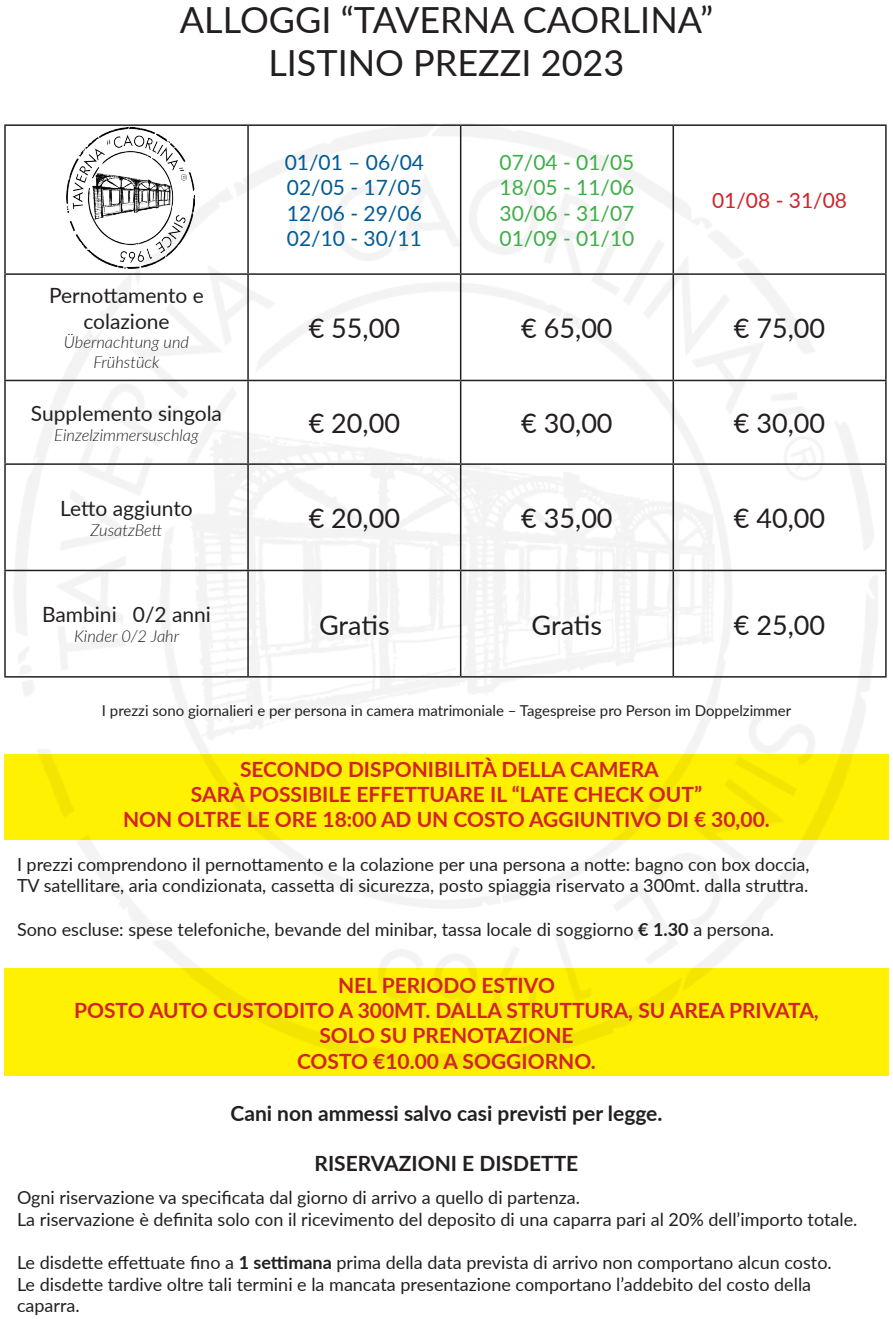
<style>
.page{position:relative;width:893px;height:1319px;background:#fff}
.page>*{position:absolute;margin:0;border:0;box-sizing:border-box;transform-origin:0 0}
.t1{font:36px "Lato";color:#231f20}
.t2{font:27px "Lato";color:#231f20}
.t3{font:700 21px "Lato";color:#d1232a}
.t4{font:21px "Lato";color:#231f20}
.t5{font:700 21px "Lato";color:#231f20}
.t6{font:21px "Lato";color:#005c96}
.t7{font:21px "Lato";color:#40ae49}
.t8{font:21px "Lato";color:#d1232a}
.t9{font:18px "Lato";color:#231f20}
.t10{font:italic 300 16.5px "Lato";color:#231f20}
.t11{font:15px "Lato";color:#231f20}
.s1{font-weight:700}
</style>
<div class="page">
<div style="left:4px;top:754px;width:885px;height:85px;background:#fff101"></div>
<div style="left:4px;top:968px;width:885px;height:108px;background:#fff101"></div>
<img style="left:13px;top:123px;width:865px;height:944px">
<hr style="left:4px;top:124px;width:244px;height:2px;background:#231f20">
<hr style="left:4px;top:126px;width:2px;height:147px;background:#231f20">
<hr style="left:248px;top:124px;width:213px;height:2px;background:#231f20">
<hr style="left:247px;top:126px;width:2px;height:147px;background:#231f20">
<hr style="left:461px;top:124px;width:212px;height:2px;background:#231f20">
<hr style="left:460px;top:126px;width:1px;height:147px;background:#231f20">
<hr style="left:673px;top:124px;width:214px;height:2px;background:#231f20">
<hr style="left:672px;top:126px;width:2px;height:147px;background:#231f20">
<hr style="left:885px;top:126px;width:2px;height:147px;background:#231f20">
<hr style="left:4px;top:273px;width:244px;height:2px;background:#231f20">
<hr style="left:4px;top:275px;width:2px;height:104px;background:#231f20">
<hr style="left:248px;top:273px;width:213px;height:2px;background:#231f20">
<hr style="left:247px;top:275px;width:2px;height:104px;background:#231f20">
<hr style="left:461px;top:273px;width:212px;height:2px;background:#231f20">
<hr style="left:460px;top:275px;width:1px;height:104px;background:#231f20">
<hr style="left:673px;top:273px;width:214px;height:2px;background:#231f20">
<hr style="left:672px;top:275px;width:2px;height:104px;background:#231f20">
<hr style="left:885px;top:275px;width:2px;height:104px;background:#231f20">
<hr style="left:4px;top:379px;width:244px;height:2px;background:#231f20">
<hr style="left:4px;top:381px;width:2px;height:82px;background:#231f20">
<hr style="left:248px;top:379px;width:213px;height:2px;background:#231f20">
<hr style="left:247px;top:381px;width:2px;height:82px;background:#231f20">
<hr style="left:461px;top:379px;width:212px;height:2px;background:#231f20">
<hr style="left:460px;top:381px;width:1px;height:82px;background:#231f20">
<hr style="left:673px;top:379px;width:214px;height:2px;background:#231f20">
<hr style="left:672px;top:381px;width:2px;height:82px;background:#231f20">
<hr style="left:885px;top:381px;width:2px;height:82px;background:#231f20">
<hr style="left:4px;top:463px;width:244px;height:2px;background:#231f20">
<hr style="left:4px;top:465px;width:2px;height:104px;background:#231f20">
<hr style="left:248px;top:463px;width:213px;height:2px;background:#231f20">
<hr style="left:247px;top:465px;width:2px;height:104px;background:#231f20">
<hr style="left:461px;top:463px;width:212px;height:2px;background:#231f20">
<hr style="left:460px;top:465px;width:1px;height:104px;background:#231f20">
<hr style="left:673px;top:463px;width:214px;height:2px;background:#231f20">
<hr style="left:672px;top:465px;width:2px;height:104px;background:#231f20">
<hr style="left:885px;top:465px;width:2px;height:104px;background:#231f20">
<hr style="left:4px;top:569px;width:244px;height:2px;background:#231f20">
<hr style="left:4px;top:571px;width:2px;height:105px;background:#231f20">
<hr style="left:248px;top:569px;width:213px;height:2px;background:#231f20">
<hr style="left:247px;top:571px;width:2px;height:105px;background:#231f20">
<hr style="left:461px;top:569px;width:212px;height:2px;background:#231f20">
<hr style="left:460px;top:571px;width:1px;height:105px;background:#231f20">
<hr style="left:673px;top:569px;width:214px;height:2px;background:#231f20">
<hr style="left:672px;top:571px;width:2px;height:105px;background:#231f20">
<hr style="left:885px;top:571px;width:2px;height:105px;background:#231f20">
<hr style="left:4px;top:676px;width:244px;height:1px;background:#231f20">
<hr style="left:248px;top:676px;width:213px;height:1px;background:#231f20">
<hr style="left:461px;top:676px;width:212px;height:1px;background:#231f20">
<hr style="left:673px;top:676px;width:214px;height:1px;background:#231f20">
<p class="t1" style="left:180px;top:-6px;width:535px">ALLOGGI “TAVERNA CAORLINA”</p>
<p class="t1" style="left:268px;top:38px;width:357px">LISTINO PREZZI 2023</p>
<p class="t4" style="left:49px;top:280px;width:156px">Pernottamento e</p>
<p class="t4" style="left:83px;top:306px;width:88px">colazione</p>
<p class="t10" style="left:64px;top:331px;width:127px">Übernachtung und</p>
<p class="t10" style="left:94px;top:351px;width:67px">Frühstück</p>
<p class="t4" style="left:31px;top:398px;width:193px">Supplemento singola</p>
<p class="t10" style="left:54px;top:423px;width:146px">Einzelzimmersuschlag</p>
<p class="t4" style="left:60px;top:493px;width:134px">Letto aggiunto</p>
<p class="t10" style="left:91px;top:518px;width:73px">ZusatzBett</p>
<p class="t4" style="left:42px;top:599px;width:170px">Bambini 0/2 anni</p>
<p class="t10" style="left:74px;top:624px;width:107px">Kinder 0/2 Jahr</p>
<p class="t6" style="left:285px;top:148px;width:141px">01/01 – 06/04</p>
<p class="t6" style="left:287px;top:173px;width:136px">02/05 - 17/05</p>
<p class="t6" style="left:287px;top:198px;width:136px">12/06 - 29/06</p>
<p class="t6" style="left:287px;top:223px;width:136px">02/10 - 30/11</p>
<p class="t7" style="left:499px;top:148px;width:136px">07/04 - 01/05</p>
<p class="t7" style="left:499px;top:173px;width:136px">18/05 - 11/06</p>
<p class="t7" style="left:499px;top:198px;width:136px">30/06 - 31/07</p>
<p class="t7" style="left:499px;top:223px;width:136px">01/09 - 01/10</p>
<p class="t8" style="left:712px;top:185px;width:136px">01/08 - 31/08</p>
<p class="t2" style="left:309px;top:309px;width:93px">€ 55,00</p>
<p class="t2" style="left:521px;top:309px;width:93px">€ 65,00</p>
<p class="t2" style="left:734px;top:309px;width:93px">€ 75,00</p>
<p class="t2" style="left:309px;top:404px;width:93px">€ 20,00</p>
<p class="t2" style="left:521px;top:404px;width:93px">€ 30,00</p>
<p class="t2" style="left:734px;top:404px;width:93px">€ 30,00</p>
<p class="t2" style="left:309px;top:499px;width:93px">€ 20,00</p>
<p class="t2" style="left:521px;top:499px;width:93px">€ 35,00</p>
<p class="t2" style="left:734px;top:499px;width:93px">€ 40,00</p>
<p class="t2" style="left:319px;top:605px;width:72px">Gratis</p>
<p class="t2" style="left:532px;top:605px;width:72px">Gratis</p>
<p class="t2" style="left:734px;top:605px;width:93px">€ 25,00</p>
<p class="t11" style="left:102px;top:700px;width:691px">I prezzi sono giornalieri e per persona in camera matrimoniale – Tagespreise pro Person im Doppelzimmer</p>
<p class="t3" style="left:240px;top:753px;width:420px">SECONDO DISPONIBILITÀ DELLA CAMERA</p>
<p class="t3" style="left:191px;top:779px;width:513px">SARÀ POSSIBILE EFFETTUARE IL “LATE CHECK OUT”</p>
<p class="t3" style="left:123px;top:804px;width:648px">NON OLTRE LE ORE 18:00 AD UN COSTO AGGIUNTIVO DI € 30,00.</p>
<p class="t9" style="left:17px;top:851px;width:794px">I prezzi comprendono il pernottamento e la colazione per una persona a notte: bagno con box doccia,</p>
<p class="t9" style="left:17px;top:872px;width:793px">TV satellitare, aria condizionata, cassetta di sicurezza, posto spiaggia riservato a 300mt. dalla struttra.</p>
<p class="t9" style="left:17px;top:916px;width:759px">Sono escluse: spese telefoniche, bevande del minibar, tassa locale di soggiorno <span class="s1">€ 1.30</span> a persona.</p>
<p class="t3" style="left:338px;top:969px;width:218px">NEL PERIODO ESTIVO</p>
<p class="t3" style="left:74px;top:994px;width:746px">POSTO AUTO CUSTODITO A 300MT. DALLA STRUTTURA, SU AREA PRIVATA,</p>
<p class="t3" style="left:319px;top:1019px;width:256px">SOLO SU PRENOTAZIONE</p>
<p class="t3" style="left:297px;top:1045px;width:300px">COSTO €10.00 A SOGGIORNO.</p>
<p class="t5" style="left:230px;top:1097px;width:433px">Cani non ammessi salvo casi previsti per legge.</p>
<p class="t5" style="left:314px;top:1147px;width:265px">RISERVAZIONI E DISDETTE</p>
<p class="t9" style="left:17px;top:1184px;width:565px">Ogni riservazione va specificata dal giorno di arrivo a quello di partenza.</p>
<p class="t9" style="left:17px;top:1205px;width:842px">La riservazione è definita solo con il ricevimento del deposito di una caparra pari al 20% dell’importo totale.</p>
<p class="t9" style="left:17px;top:1249px;width:816px">Le disdette effettuate fino a <span class="s1">1 settimana</span> prima della data prevista di arrivo non comportano alcun costo.</p>
<p class="t9" style="left:17px;top:1270px;width:796px">Le disdette tardive oltre tali termini e la mancata presentazione comportano l’addebito del costo della</p>
<p class="t9" style="left:17px;top:1292px;width:64px">caparra.</p>
</div>
